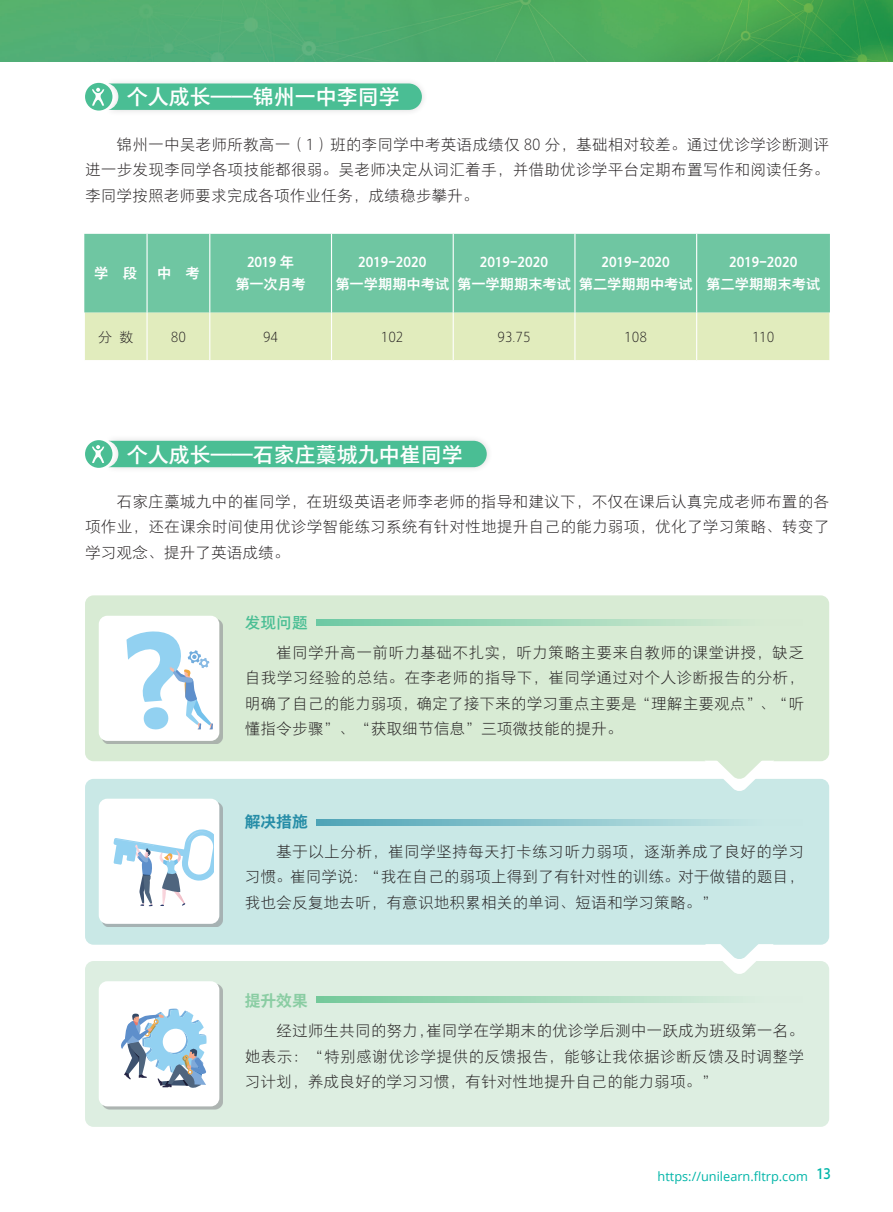
<style>
.page{position:relative;width:893px;height:1212px;background:#fff}
.page>*{position:absolute;margin:0;border:0;box-sizing:border-box;transform-origin:0 0}
.t1{font:21px "FZYOUHK 510 M GBK1 0";color:#fff}
.内文{font:15.75px/25.5px "FZYOUHK 503 L GBK1 0";color:#231f20;text-align:justify}
._3级{font:15.75px "FZYOUHK 510 M GBK1 0";color:#4abe94}
.内文-2{font:15.75px "FZYOUHK 512 B GBK1 0";color:#268da7}
.内文-3{font:15.75px "FZYOUHK 512 B GBK1 0";color:#8acda3}
.t2{font:14.25px "FZYOUHK 511 M GBK1 0";color:#fff}
.t3{font:14.25px "FZYOUHK 503 L GBK1 0";color:#231f20}
.t4{font:12.75px "Open Sans";color:#00b5a8}
.s1{font-family:"FZYOUHK 510 M GBK1 0";font-size:15px}
</style>
<div class="page">
<img style="left:0;top:0;width:893px;height:62px">
<div style="left:0;top:0;width:68px;height:34px;background:#54b070"></div>
<div style="left:104px;top:78px;width:324px;height:38px;background:#f7f7f7"></div>
<div style="left:85px;top:83px;width:27px;height:28px;background:#4abe94;border-radius:50%"></div>
<svg style="left:92px;top:83px;width:330px;height:27px;background:#53c199"></svg>
<div style="left:84px;top:234px;width:746px;height:79px;background:#6fc6a2"></div>
<div style="left:85px;top:313px;width:744px;height:47px;background:#e1ecbd"></div>
<hr style="left:146px;top:234px;width:2px;height:79px;background:#fff">
<hr style="left:209px;top:234px;width:1px;height:79px;background:#fff">
<hr style="left:331px;top:234px;width:1px;height:79px;background:#fff">
<hr style="left:453px;top:234px;width:1px;height:79px;background:#fff">
<hr style="left:574px;top:234px;width:1px;height:79px;background:#fff">
<hr style="left:696px;top:234px;width:1px;height:79px;background:#fff">
<hr style="left:146px;top:313px;width:2px;height:47px;background:#fff">
<hr style="left:209px;top:313px;width:1px;height:47px;background:#fff">
<hr style="left:331px;top:313px;width:1px;height:47px;background:#fff">
<hr style="left:453px;top:313px;width:1px;height:47px;background:#fff">
<hr style="left:574px;top:313px;width:1px;height:47px;background:#fff">
<hr style="left:696px;top:313px;width:1px;height:47px;background:#fff">
<div style="left:104px;top:435px;width:389px;height:38px;background:#231f20;opacity:.15"></div>
<div style="left:85px;top:440px;width:27px;height:28px;background:#4abe94;border-radius:50%"></div>
<div style="left:92px;top:441px;width:395px;height:26px;background:#4abe94"></div>
<div style="left:85px;top:595px;width:744px;height:166px;background:#d8ebd4;border-radius:9px"></div>
<div style="left:102px;top:619px;width:120px;height:125px;background:#939598;opacity:.65"></div>
<div style="left:99px;top:616px;width:120px;height:125px;background:#fff;border-radius:9px"></div>
<svg style="left:126px;top:631px;width:87px;height:99px"></svg>
<div style="left:85px;top:779px;width:744px;height:166px;background:#c9e8e6;border-radius:9px"></div>
<div style="left:102px;top:802px;width:120px;height:125px;background:#939598;opacity:.65"></div>
<div style="left:99px;top:799px;width:120px;height:125px;background:#fff;border-radius:9px"></div>
<svg style="left:113px;top:829px;width:100px;height:77px"></svg>
<svg style="left:316px;top:619px;width:411px;height:7px;background:#9dd8b9"></svg>
<svg style="left:316px;top:819px;width:415px;height:6px;background:#86c2cb"></svg>
<div style="left:85px;top:961px;width:744px;height:166px;background:#ddeee1;border-radius:9px"></div>
<div style="left:102px;top:984px;width:120px;height:125px;background:#939598;opacity:.65"></div>
<div style="left:99px;top:981px;width:120px;height:125px;background:#fff;border-radius:9px"></div>
<svg style="left:121px;top:1008px;width:86px;height:80px"></svg>
<svg style="left:316px;top:996px;width:408px;height:7px;background:#a2d9b9"></svg>
<svg style="left:699px;top:944px;width:81px;height:30px"></svg>
<svg style="left:699px;top:760px;width:81px;height:31px"></svg>
<p class="t1" style="left:127px;top:85px;width:274px">个人成长——锦州一中李同学</p>
<p class="内文" style="left:85px;top:132px;width:746px;text-indent:32px">锦州一中吴老师所教高一（1）班的李同学中考英语成绩仅 80 分，基础相对较差。通过优诊学诊断测评进一步发现李同学各项技能都很弱。吴老师决定从词汇着手，并借助优诊学平台定期布置写作和阅读任务。李同学按照老师要求完成各项作业任务，成绩稳步攀升。</p>
<p class="t2" style="left:94px;top:266px;width:44px">学 段</p>
<p class="t2" style="left:157px;top:266px;width:44px">中 考</p>
<p class="t2" style="left:247px;top:255px;width:48px">2019 年</p>
<p class="t2" style="left:236px;top:276px;width:72px">第一次月考</p>
<p class="t2" style="left:358px;top:255px;width:70px">2019-2020</p>
<p class="t2" style="left:335px;top:276px;width:115px">第一学期期中考试</p>
<p class="t2" style="left:480px;top:255px;width:70px">2019-2020</p>
<p class="t2" style="left:457px;top:276px;width:115px">第一学期期末考试</p>
<p class="t2" style="left:602px;top:255px;width:70px">2019-2020</p>
<p class="t2" style="left:579px;top:276px;width:115px">第二学期期中考试</p>
<p class="t2" style="left:729px;top:255px;width:70px">2019-2020</p>
<p class="t2" style="left:706px;top:276px;width:115px">第二学期期末考试</p>
<p class="t3" style="left:98px;top:329px;width:37px">分数</p>
<p class="t3" style="left:171px;top:329px;width:17px">80</p>
<p class="t3" style="left:263px;top:329px;width:17px">94</p>
<p class="t3" style="left:381px;top:329px;width:24px">102</p>
<p class="t3" style="left:497px;top:329px;width:35px">93.75</p>
<p class="t3" style="left:625px;top:329px;width:24px">108</p>
<p class="t3" style="left:752px;top:329px;width:23px">110</p>
<p class="t1" style="left:127px;top:443px;width:337px">个人成长——石家庄藁城九中崔同学</p>
<p class="内文" style="left:85px;top:489px;width:746px;text-indent:32px">石家庄藁城九中的崔同学，在班级英语老师李老师的指导和建议下，不仅在课后认真完成老师布置的各项作业，还在课余时间使用优诊学智能练习系统有针对性地提升自己的能力弱项，优化了学习策略、转变了学习观念、提升了英语成绩。</p>
<p class="_3级" style="left:245px;top:614px;width:64px">发现问题</p>
<p class="内文" style="left:245px;top:640px;width:561px;text-indent:32px">崔同学升高一前听力基础不扎实，听力策略主要来自教师的课堂讲授，缺乏自我学习经验的总结。在李老师的指导下，崔同学通过对个人诊断报告的分析，明确了自己的能力弱项，确定了接下来的学习重点主要是“理解主要观点”、“听懂指令步骤”、“获取细节信息”三项微技能的提升。</p>
<p class="内文-2" style="left:245px;top:813px;width:64px">解决措施</p>
<p class="内文" style="left:245px;top:839px;width:561px;text-indent:32px">基于以上分析，崔同学坚持每天打卡练习听力弱项，逐渐养成了良好的学习习惯。崔同学说：“我在自己的弱项上得到了有针对性的训练。对于做错的题目，我也会反复地去听，有意识地积累相关的单词、短语和学习策略。”</p>
<p class="内文-3" style="left:245px;top:992px;width:64px">提升效果</p>
<p class="内文" style="left:245px;top:1018px;width:561px;text-indent:32px">经过师生共同的努力，崔同学在学期末的优诊学后测中一跃成为班级第一名。她表示：“特别感谢优诊学提供的反馈报告，能够让我依据诊断反馈及时调整学习计划，养成良好的学习习惯，有针对性地提升自己的能力弱项。”</p>
<p class="t4" style="left:658px;top:1167px;width:175px">https://unilearn.fltrp.com <span class="s1">13</span></p>
</div>
